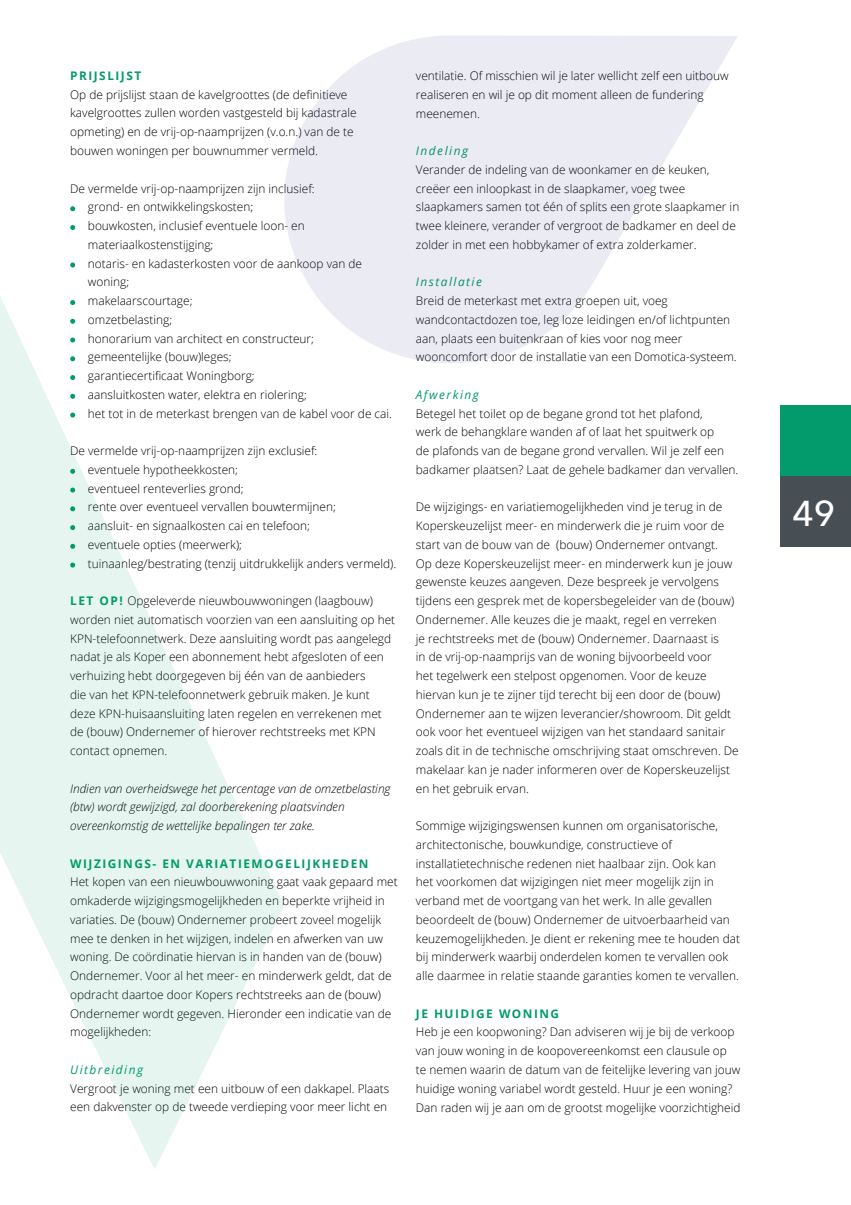
<style>
.page{position:relative;width:851px;height:1205px;background:#fff}
.page>*{position:absolute;margin:0;border:0;box-sizing:border-box;transform-origin:0 0}
.t1{font:500 35.88px "Avenir Next";color:#fff}
.t2{font:300 11.88px/18.8px "Open Sans";color:#000}
.t3{font:italic 300 11.88px/18.8px "Open Sans";color:#000}
.t4{font:700 11.88px "Open Sans";letter-spacing:.125em;color:#039b6b}
.t5{font:italic 11.88px "Open Sans";letter-spacing:.125em;color:#039b6b}
.s1{font-weight:700;color:#039b6b}
</style>
<div class="page">
<svg style="left:0;top:206px;width:284px;height:963px"></svg>
<svg style="left:243px;top:35px;width:495px;height:356px;fill:#ebebf3"></svg>
<div style="left:780px;top:476px;width:70px;height:71px;background:#484f54"></div>
<div style="left:780px;top:405px;width:70px;height:71px;background:#039b6b"></div>
<p class="t4" style="left:70px;top:67px;width:73px">PRIJSLIJST</p>
<p class="t2" style="left:70px;top:85px;width:288px">Op de prijslijst staan de kavelgroottes (de definitieve kavelgroottes zullen worden vastgesteld bij kadastrale opmeting) en de vrij-op-naamprijzen (v.o.n.) van de te bouwen woningen per bouwnummer vermeld.</p>
<p class="t2" style="left:88px;top:178px;width:305px;text-indent:-18px">De vermelde vrij-op-naamprijzen zijn inclusief:<br>grond- en ontwikkelingskosten;<br>bouwkosten, inclusief eventuele loon- en materiaalkostenstijging;<br>notaris- en kadasterkosten voor de aankoop van de woning;<br>makelaarscourtage;<br>omzetbelasting;<br>honorarium van architect en constructeur;<br>gemeentelijke (bouw)leges;<br>garantiecertificaat Woningborg;<br>aansluitkosten water, elektra en riolering;<br>het tot in de meterkast brengen van de kabel voor de cai.</p>
<p class="t2" style="left:88px;top:441px;width:310px;text-indent:-18px">De vermelde vrij-op-naamprijzen zijn exclusief:<br>eventuele hypotheekkosten;<br>eventueel renteverlies grond;<br>rente over eventueel vervallen bouwtermijnen;<br>aansluit- en signaalkosten cai en telefoon;<br>eventuele opties (meerwerk);<br>tuinaanleg/bestrating (tenzij uitdrukkelijk anders vermeld).</p>
<p class="t2" style="left:70px;top:591px;width:326px"><span class="s1">LET OP!</span> Opgeleverde nieuwbouwwoningen (laagbouw) worden niet automatisch voorzien van een aansluiting op het KPN-telefoonnetwerk. Deze aansluiting wordt pas aangelegd nadat je als Koper een abonnement hebt afgesloten of een verhuizing hebt doorgegeven bij één van de aanbieders<br>die van het KPN-telefoonnetwerk gebruik maken. Je kunt deze KPN-huisaansluiting laten regelen en verrekenen met de (bouw) Ondernemer of hierover rechtstreeks met KPN contact opnemen.</p>
<p class="t3" style="left:70px;top:778px;width:322px">Indien van overheidswege het percentage van de omzetbelasting (btw) wordt gewijzigd, zal doorberekening plaatsvinden overeenkomstig de wettelijke bepalingen ter zake.</p>
<p class="t4" style="left:70px;top:855px;width:300px">WIJZIGINGS- EN VARIATIEMOGELIJKHEDEN</p>
<p class="t2" style="left:70px;top:872px;width:329px">Het kopen van een nieuwbouwwoning gaat vaak gepaard met omkaderde wijzigingsmogelijkheden en beperkte vrijheid in variaties. De (bouw) Ondernemer probeert zoveel mogelijk mee te denken in het wijzigen, indelen en afwerken van uw woning. De coördinatie hiervan is in handen van de (bouw)<br>Ondernemer. Voor al het meer- en minderwerk geldt, dat de opdracht daartoe door Kopers rechtstreeks aan de (bouw)<br>Ondernemer wordt gegeven. Hieronder een indicatie van de mogelijkheden:</p>
<p class="t5" style="left:70px;top:1061px;width:74px">Uitbreiding</p>
<p class="t2" style="left:70px;top:1078px;width:321px">Vergroot je woning met een uitbouw of een dakkapel. Plaats een dakvenster op de tweede verdieping voor meer licht en</p>
<p class="t2" style="left:416px;top:66px;width:314px">ventilatie. Of misschien wil je later wellicht zelf een uitbouw realiseren en wil je op dit moment alleen de fundering meenemen.</p>
<p class="t5" style="left:416px;top:143px;width:54px">Indeling</p>
<p class="t2" style="left:416px;top:160px;width:325px">Verander de indeling van de woonkamer en de keuken, creëer een inloopkast in de slaapkamer, voeg twee slaapkamers samen tot één of splits een grote slaapkamer in twee kleinere, verander of vergroot de badkamer en deel de zolder in met een hobbykamer of extra zolderkamer.</p>
<p class="t5" style="left:416px;top:274px;width:68px">Installatie</p>
<p class="t2" style="left:416px;top:291px;width:322px">Breid de meterkast met extra groepen uit, voeg wandcontactdozen toe, leg loze leidingen en/of lichtpunten aan, plaats een buitenkraan of kies voor nog meer wooncomfort door de installatie van een Domotica-systeem.</p>
<p class="t5" style="left:416px;top:386px;width:64px">Afwerking</p>
<p class="t2" style="left:416px;top:403px;width:324px">Betegel het toilet op de begane grond tot het plafond,<br>werk de behangklare wanden af of laat het spuitwerk op<br>de plafonds van de begane grond vervallen. Wil je zelf een badkamer plaatsen? Laat de gehele badkamer dan vervallen.</p>
<p class="t2" style="left:416px;top:497px;width:324px">De wijzigings- en variatiemogelijkheden vind je terug in de Koperskeuzelijst meer- en minderwerk die je ruim voor de start van de bouw van de (bouw) Ondernemer ontvangt.<br>Op deze Koperskeuzelijst meer- en minderwerk kun je jouw gewenste keuzes aangeven. Deze bespreek je vervolgens tijdens een gesprek met de kopersbegeleider van de (bouw)<br>Ondernemer. Alle keuzes die je maakt, regel en verreken<br>je rechtstreeks met de (bouw) Ondernemer. Daarnaast is<br>in de vrij-op-naamprijs van de woning bijvoorbeeld voor<br>het tegelwerk een stelpost opgenomen. Voor de keuze hiervan kun je te zijner tijd terecht bij een door de (bouw)<br>Ondernemer aan te wijzen leverancier/showroom. Dit geldt ook voor het eventueel wijzigen van het standaard sanitair zoals dit in de technische omschrijving staat omschreven. De makelaar kan je nader informeren over de Koperskeuzelijst en het gebruik ervan.</p>
<p class="t2" style="left:416px;top:816px;width:325px">Sommige wijzigingswensen kunnen om organisatorische, architectonische, bouwkundige, constructieve of installatietechnische redenen niet haalbaar zijn. Ook kan<br>het voorkomen dat wijzigingen niet meer mogelijk zijn in verband met de voortgang van het werk. In alle gevallen beoordeelt de (bouw) Ondernemer de uitvoerbaarheid van keuzemogelijkheden. Je dient er rekening mee te houden dat bij minderwerk waarbij onderdelen komen te vervallen ook alle daarmee in relatie staande garanties komen te vervallen.</p>
<p class="t4" style="left:416px;top:1005px;width:145px">JE HUIDIGE WONING</p>
<p class="t2" style="left:416px;top:1022px;width:326px">Heb je een koopwoning? Dan adviseren wij je bij de verkoop van jouw woning in de koopovereenkomst een clausule op<br>te nemen waarin de datum van de feitelijke levering van jouw huidige woning variabel wordt gesteld. Huur je een woning?<br>Dan raden wij je aan om de grootst mogelijke voorzichtigheid</p>
<h1 class="t1" style="left:792px;top:483px;width:44px">49</h1>
</div>
